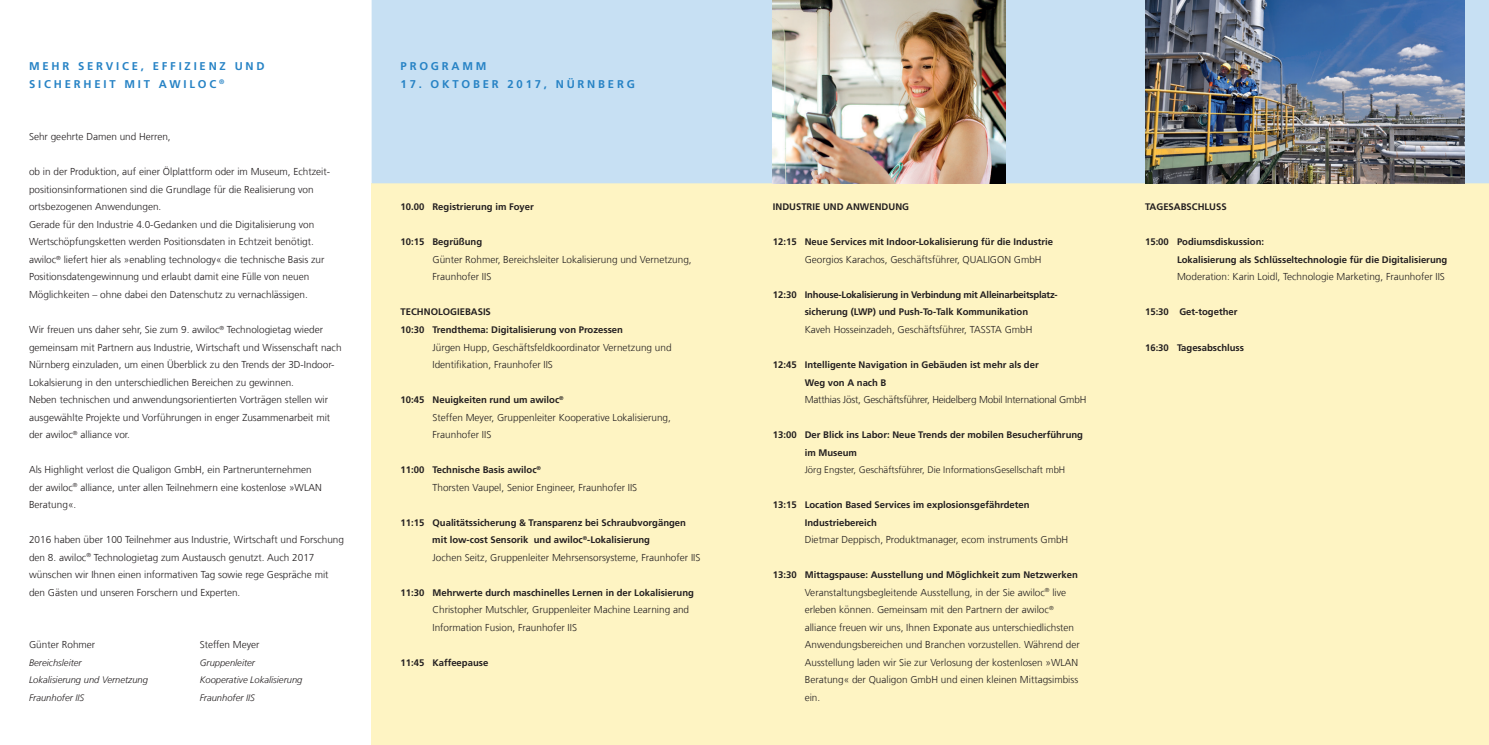
<style>
.page{position:relative;width:1489px;height:745px;background:#fff}
.page>*{position:absolute;margin:0;border:0;box-sizing:border-box;transform-origin:0 0}
.t1{font:700 11.25px/17.5px "Frutiger LT Com";letter-spacing:.25em;color:#2783c5}
.t2{font:300 10px/17.5px "Frutiger LT Com";color:#231f20}
.t3{font:300 10px "Frutiger LT Com";letter-spacing:-.02em;color:#231f20}
.t4{font:700 9.5px/17.5px "Frutiger LT Com";color:#231f20}
.t5{font:700 9.5px/17.5px "Frutiger LT Com";letter-spacing:-.025em;color:#231f20;text-align:center}
.t6{font:300 9.5px "Frutiger LT Com";color:#231f20}
.t7{font:italic 300 9.38px/17.5px "Frutiger LT Com";color:#231f20}
</style>
<div class="page">
<div style="left:371px;top:183px;width:1117px;height:561px;background:#fef4c3"></div>
<div style="left:371px;top:0;width:1117px;height:183px;background:#c7e0f3"></div>
<img style="left:772px;top:0;width:233px;height:183px">
<img style="left:1144px;top:0;width:319px;height:183px">
<p class="t1" style="left:29px;top:57px;width:237px">MEHR SERVICE, EFFIZIENZ UND<br>SICHERHEIT MIT AWILOC <sup>®</sup></p>
<p class="t2" style="left:29px;top:128px;width:143px">Sehr geehrte Damen und Herren,</p>
<p class="t2" style="left:29px;top:163px;width:302px">ob in der Produktion, auf einer Ölplattform oder im Museum, Echtzeit&shy;positionsinformationen sind die Grundlage für die Realisierung von ortsbezogenen Anwendungen.<br>Gerade für den Industrie 4.0-Gedanken und die Digitalisierung von Wertschöpfungsketten werden Positionsdaten in Echtzeit benötigt. awiloc<sup>®</sup> liefert hier als »enabling technology« die technische Basis zur Positionsdatengewinnung und erlaubt damit eine Fülle von neuen Möglichkeiten – ohne dabei den Datenschutz zu vernachlässigen.</p>
<p class="t2" style="left:29px;top:320px;width:314px">Wir freuen uns daher sehr, Sie zum 9. awiloc<sup>®</sup> Technologietag wieder gemeinsam mit Partnern aus Industrie, Wirtschaft und Wissenschaft nach Nürnberg einzuladen, um einen Überblick zu den Trends der 3D-Indoor-Lokalsierung in den unterschiedlichen Bereichen zu gewinnen.<br>Neben technischen und anwendungsorientierten Vorträgen stellen wir ausgewählte Projekte und Vorführungen in enger Zusammenarbeit mit der awiloc<sup>®</sup> alliance vor.</p>
<p class="t2" style="left:29px;top:460px;width:294px">Als Highlight verlost die Qualigon GmbH, ein Partnerunternehmen der awiloc<sup>®</sup> alliance, unter allen Teilnehmern eine kostenlose »WLAN<br>Beratung«.</p>
<p class="t2" style="left:29px;top:530px;width:316px">2016 haben über 100 Teilnehmer aus Industrie, Wirtschaft und Forschung den 8. awiloc<sup>®</sup> Technologietag zum Austausch genutzt. Auch 2017 wünschen wir Ihnen einen informativen Tag sowie rege Gespräche mit den Gästen und unseren Forschern und Experten.</p>
<p class="t2" style="left:29px;top:635px;width:68px">Günter Rohmer</p>
<p class="t7" style="left:29px;top:653px;width:120px">Bereichsleiter<br>Lokalisierung und Vernetzung<br>Fraunhofer IIS</p>
<p class="t2" style="left:200px;top:635px;width:61px">Steffen Meyer</p>
<p class="t7" style="left:200px;top:653px;width:104px">Gruppenleiter<br>Kooperative Lokalisierung<br>Fraunhofer IIS</p>
<p class="t1" style="left:400px;top:57px;width:87px">PROGRAMM</p>
<p class="t1" style="left:400px;top:75px;width:236px">17. OKTOBER 2017, NÜRNBERG</p>
<p class="t4" style="left:400px;top:198px;width:135px">10.00 Registrierung im Foyer</p>
<p class="t4" style="left:400px;top:233px;width:83px">10:15 Begrüßung</p>
<p class="t2" style="left:432px;top:250px;width:261px">Günter Rohmer, Bereichsleiter Lokalisierung und Vernetzung,<br>Fraunhofer IIS</p>
<p class="t4" style="left:400px;top:303px;width:224px">TECHNOLOGIEBASIS<br>10:30 Trendthema: Digitalisierung von Prozessen</p>
<p class="t2" style="left:432px;top:338px;width:240px">Jürgen Hupp, Geschäftsfeldkoordinator Vernetzung und<br>Identifikation, Fraunhofer IIS</p>
<p class="t4" style="left:400px;top:391px;width:165px">10:45 Neuigkeiten rund um awiloc<sup>®</sup></p>
<p class="t2" style="left:432px;top:408px;width:240px">Steffen Meyer, Gruppenleiter Kooperative Lokalisierung,<br>Fraunhofer IIS</p>
<p class="t4" style="left:400px;top:461px;width:142px">11:00 Technische Basis awiloc<sup>®</sup></p>
<p class="t2" style="left:432px;top:478px;width:206px">Thorsten Vaupel, Senior Engineer, Fraunhofer IIS</p>
<p class="t4" style="left:400px;top:513px;width:287px;text-align:center">11:15 Qualitätssicherung &amp; Transparenz bei Schraubvorgängen mit low-cost Sensorik und awiloc<sup>®</sup>-Lokalisierung</p>
<p class="t2" style="left:432px;top:548px;width:269px">Jochen Seitz, Gruppenleiter Mehrsensorsysteme, Fraunhofer IIS</p>
<p class="t4" style="left:400px;top:583px;width:295px">11:30 Mehrwerte durch maschinelles Lernen in der Lokalisierung</p>
<p class="t2" style="left:432px;top:600px;width:258px">Christopher Mutschler, Gruppenleiter Machine Learning and<br>Information Fusion, Fraunhofer IIS</p>
<p class="t4" style="left:400px;top:653px;width:89px">11:45 Kaffeepause</p>
<p class="t4" style="left:772px;top:198px;width:138px">INDUSTRIE UND ANWENDUNG</p>
<p class="t4" style="left:772px;top:233px;width:282px">12:15 Neue Services mit Indoor-Lokalisierung für die Industrie</p>
<p class="t2" style="left:804px;top:250px;width:238px">Georgios Karachos, Geschäftsführer, QUALIGON GmbH</p>
<p class="t5" style="left:772px;top:286px;width:286px">12:30 Inhouse-Lokalisierung in Verbindung mit Alleinarbeitsplatz&shy;sicherung (LWP) und Push-To-Talk Kommunikation</p>
<p class="t2" style="left:804px;top:320px;width:229px">Kaveh Hosseinzadeh, Geschäftsführer, TASSTA GmbH</p>
<p class="t4" style="left:804px;top:356px;width:235px;text-indent:-32px">12:45 Intelligente Navigation in Gebäuden ist mehr als der<br>Weg von A nach B</p>
<p class="t3" style="left:804px;top:393px;width:283px">Matthias Jöst, Geschäftsführer, Heidelberg Mobil International GmbH</p>
<p class="t4" style="left:804px;top:426px;width:280px;text-indent:-32px">13:00 Der Blick ins Labor: Neue Trends der mobilen Besucherführung im Museum</p>
<p class="t6" style="left:804px;top:464px;width:262px">Jörg Engster, Geschäftsführer, Die InformationsGesellschaft mbH</p>
<p class="t4" style="left:804px;top:496px;width:226px;text-indent:-32px">13:15 Location Based Services im explosionsgefährdeten<br>Industriebereich</p>
<p class="t2" style="left:804px;top:530px;width:265px">Dietmar Deppisch, Produktmanager, ecom instruments GmbH</p>
<p class="t4" style="left:772px;top:566px;width:306px">13:30 Mittagspause: Ausstellung und Möglichkeit zum Netzwerken</p>
<p class="t2" style="left:804px;top:583px;width:276px">Veranstaltungsbegleitende Ausstellung, in der Sie awiloc<sup>®</sup> live erleben können. Gemeinsam mit den Partnern der awiloc<sup>® </sup>alliance freuen wir uns, Ihnen Exponate aus unterschiedlichsten Anwendungsbereichen und Branchen vorzustellen. Während der Ausstellung laden wir Sie zur Verlosung der kostenlosen »WLAN Beratung« der Qualigon GmbH und einen kleinen Mittagsimbiss ein.</p>
<p class="t4" style="left:1144px;top:198px;width:83px">TAGESABSCHLUSS</p>
<p class="t4" style="left:1176px;top:233px;width:272px;text-indent:-32px">15:00 Podiumsdiskussion:<br>Lokalisierung als Schlüsseltechnologie für die Digitalisierung</p>
<p class="t2" style="left:1176px;top:268px;width:269px">Moderation: Karin Loidl, Technologie Marketing, Fraunhofer IIS</p>
<p class="t4" style="left:1144px;top:303px;width:94px">15:30 Get-together</p>
<p class="t4" style="left:1144px;top:338px;width:100px">16:30 Tagesabschluss</p>
</div>
